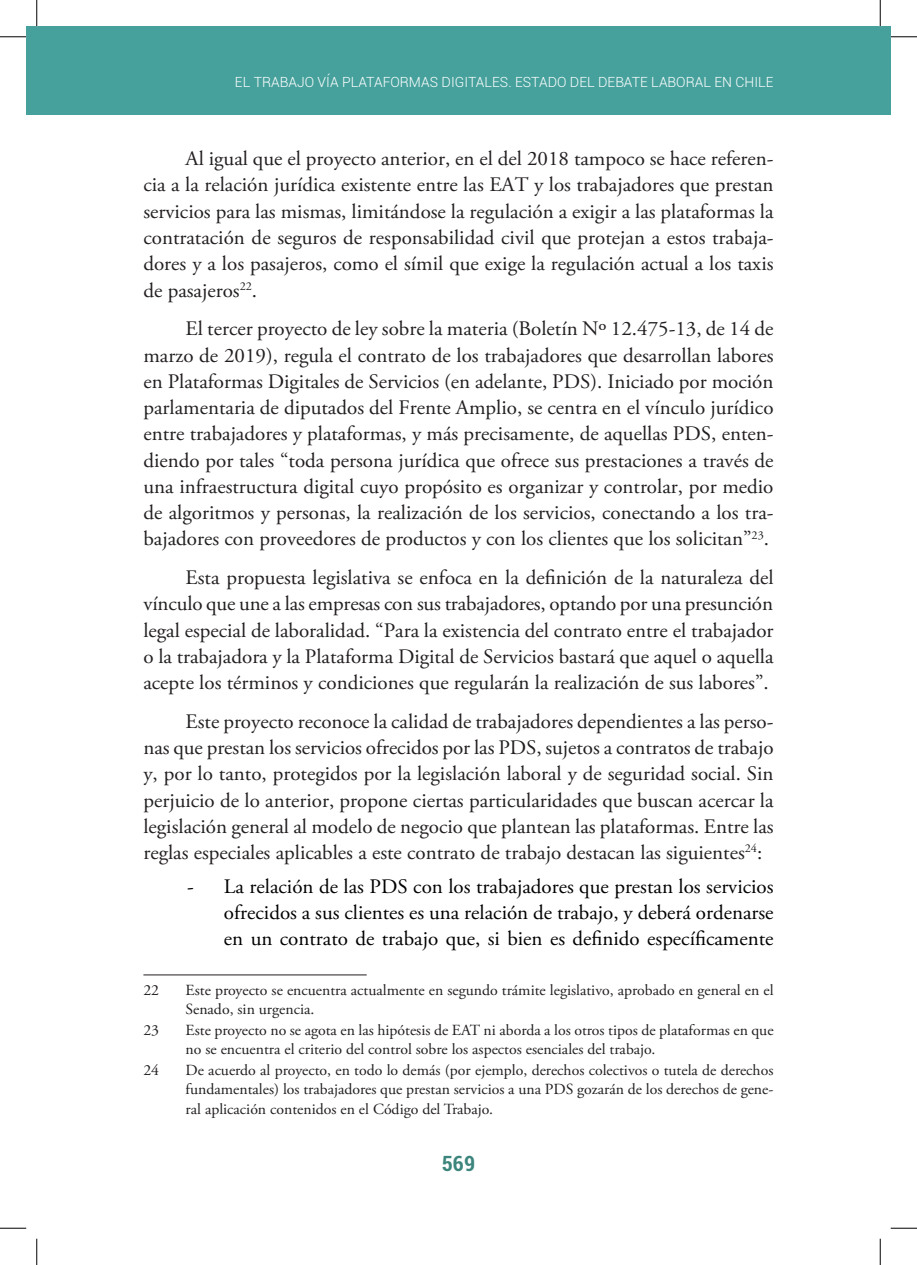
<style>
.page{position:relative;width:917px;height:1265px;background:#fff}
.page>*{position:absolute;margin:0;border:0;box-sizing:border-box;transform-origin:0 0}
.t1{font:700 condensed 21px "Roboto";color:#3b857c}
.t2{font:20.65px/26.2px "Adobe Garamond Pro";color:#231f20;text-align:justify}
.t3{font:20.65px/26.2px "Adobe Garamond Pro";color:#000;text-align:justify}
.t4{font:15.4px/19.2px "Adobe Garamond Pro";color:#231f20}
.t5{font:300 14px "Roboto";color:#fff}
</style>
<div class="page">
<div style="left:27px;top:27px;width:863px;height:88px;background:#46a19c"></div>
<hr style="left:143px;top:974px;width:224px;height:1px;background:#231f20">
<svg style="left:0;top:36px;width:26px;height:1px"></svg>
<svg style="left:891px;top:36px;width:26px;height:1px"></svg>
<svg style="left:0;top:1227px;width:26px;height:1px"></svg>
<svg style="left:891px;top:1227px;width:26px;height:1px"></svg>
<svg style="left:36px;top:0;width:1px;height:26px"></svg>
<svg style="left:36px;top:1238px;width:1px;height:26px"></svg>
<svg style="left:880px;top:0;width:1px;height:26px"></svg>
<svg style="left:880px;top:1238px;width:1px;height:26px"></svg>
<p class="t5" style="left:235px;top:72px;width:540px">EL TRABAJO VÍA PLATAFORMAS DIGITALES. ESTADO DEL DEBATE LABORAL EN CHILE</p>
<p class="t2" style="left:143px;top:146px;width:632px;text-indent:42px">Al igual que el proyecto anterior, en el del 2018 tampoco se hace referen&shy;cia a la relación jurídica existente entre las EAT y los trabajadores que prestan servicios para las mismas, limitándose la regulación a exigir a las plataformas la contratación de seguros de responsabilidad civil que protejan a estos trabaja&shy;dores y a los pasajeros, como el símil que exige la regulación actual a los taxis de pasajeros<sup>22</sup>.</p>
<p class="t2" style="left:143px;top:316px;width:632px;text-indent:42px">El tercer proyecto de ley sobre la materia (Boletín Nº 12.475-13, de 14 de marzo de 2019), regula el contrato de los trabajadores que desarrollan labores en Plataformas Digitales de Servicios (en adelante, PDS). Iniciado por moción parlamentaria de diputados del Frente Amplio, se centra en el vínculo jurídico entre trabajadores y plataformas, y más precisamente, de aquellas PDS, enten&shy;diendo por tales “toda persona jurídica que ofrece sus prestaciones a través de una infraestructura digital cuyo propósito es organizar y controlar, por medio de algoritmos y personas, la realización de los servicios, conectando a los tra&shy;bajadores con proveedores de productos y con los clientes que los solicitan”<sup>23</sup>.</p>
<p class="t2" style="left:143px;top:565px;width:632px;text-indent:42px">Esta propuesta legislativa se enfoca en la definición de la naturaleza del vínculo que une a las empresas con sus trabajadores, optando por una presunción legal especial de laboralidad. “Para la existencia del contrato entre el trabajador o la trabajadora y la Plataforma Digital de Servicios bastará que aquel o aquella acepte los términos y condiciones que regularán la realización de sus labores”.</p>
<p class="t2" style="left:143px;top:708px;width:632px;text-indent:42px">Este proyecto reconoce la calidad de trabajadores dependientes a las perso&shy;nas que prestan los servicios ofrecidos por las PDS, sujetos a contratos de trabajo y, por lo tanto, protegidos por la legislación laboral y de seguridad social. Sin perjuicio de lo anterior, propone ciertas particularidades que buscan acercar la legislación general al modelo de negocio que plantean las plataformas. Entre las reglas especiales aplicables a este contrato de trabajo destacan las siguientes<sup>24</sup>:</p>
<p class="t3" style="left:224px;top:873px;width:551px;text-indent:-37px">- La relación de las PDS con los trabajadores que prestan los servicios ofrecidos a sus clientes es una relación de trabajo, y deberá ordenarse en un contrato de trabajo que, si bien es definido específicamente</p>
<p class="t4" style="left:143px;top:980px;width:17px">22</p>
<p class="t4" style="left:186px;top:980px;width:589px">Este proyecto se encuentra actualmente en segundo trámite legislativo, aprobado en general en el<br>Senado, sin urgencia.</p>
<p class="t4" style="left:143px;top:1020px;width:17px">23</p>
<p class="t4" style="left:186px;top:1020px;width:589px">Este proyecto no se agota en las hipótesis de EAT ni aborda a los otros tipos de plataformas en que no se encuentra el criterio del control sobre los aspectos esenciales del trabajo.</p>
<p class="t4" style="left:143px;top:1060px;width:17px">24</p>
<p class="t4" style="left:186px;top:1060px;width:589px;text-align:justify">De acuerdo al proyecto, en todo lo demás (por ejemplo, derechos colectivos o tutela de derechos fundamentales) los trabajadores que prestan servicios a una PDS gozarán de los derechos de gene&shy;ral aplicación contenidos en el Código del Trabajo.</p>
<p class="t1" style="left:442px;top:1148px;width:35px">569</p>
</div>
